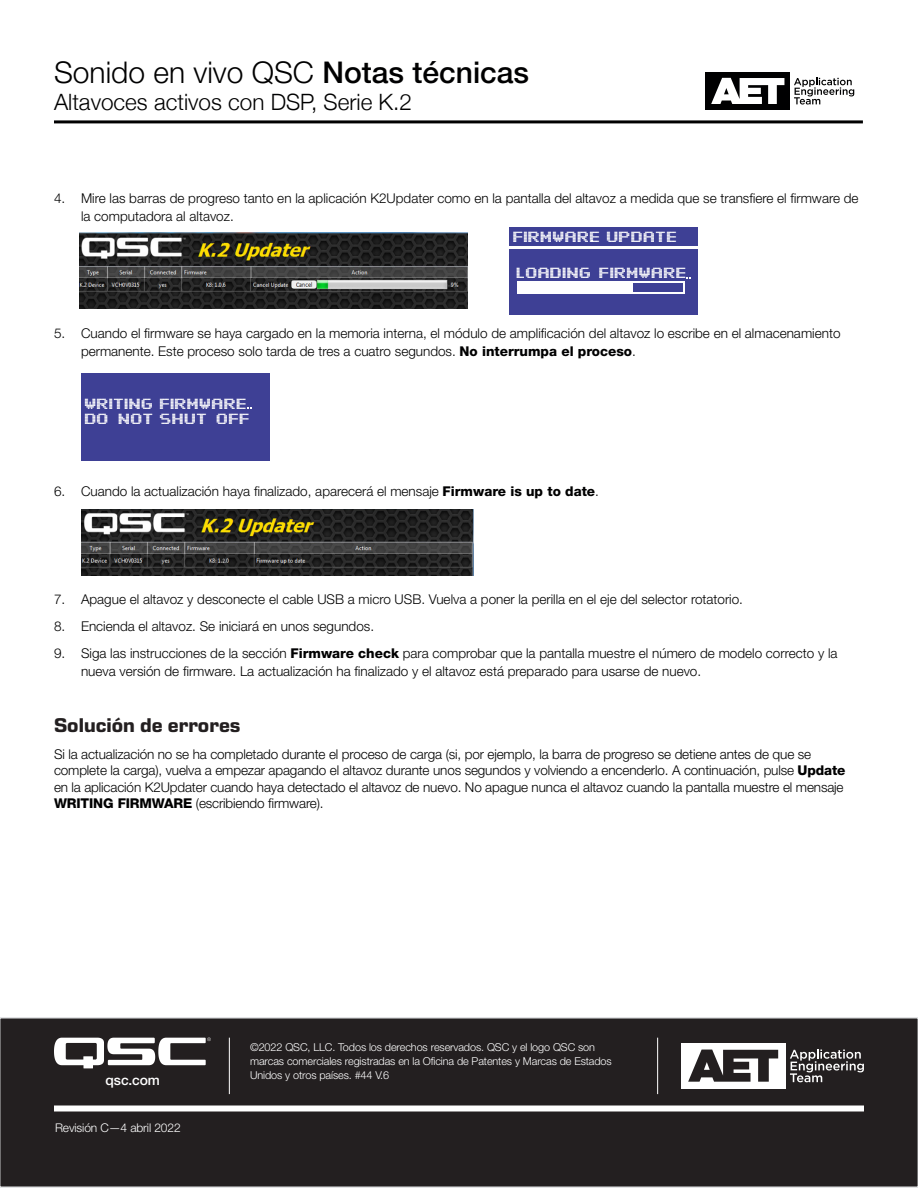
<style>
.page{position:relative;width:918px;height:1188px;background:#fff}
.page>*{position:absolute;margin:0;border:0;box-sizing:border-box;transform-origin:0 0}
.t1{font:300 30px "Helvetica Neue LT Pro";color:#000001}
.t2{font:300 22.5px "Helvetica Neue";color:#000001}
.SubheadSegments{font:700 20.25px "Eurostile Next LT Pro";color:#231f20}
.t3{font:500 13.8px "Helvetica Neue LT Pro";letter-spacing:-.01em;color:#fff}
.Body_text{font:300 13.5px/18px "Helvetica Neue LT Pro";color:#000001}
.t4{font:300 10.8px/13.8px "Helvetica Neue LT Pro";letter-spacing:-.01em;color:#fff}
.t5{font:10.35px/14.9px "QS Cdot";color:#fefefe}
.s1{font-weight:500}
.s2{font-weight:800}
</style>
<div class="page">
<div style="left:0;top:1017px;width:918px;height:171px;background:#231f20"></div>
<div style="left:54px;top:1106px;width:810px;height:6px;background:#fff"></div>
<div style="left:681px;top:1043px;width:104px;height:46px;background:#fff"></div>
<svg style="left:688px;top:1050px;width:90px;height:32px"></svg>
<svg style="left:790px;top:1049px;width:74px;height:33px;background:#5a5757"></svg>
<hr style="left:229px;top:1038px;width:1px;height:56px;background:#fff">
<hr style="left:657px;top:1038px;width:1px;height:56px;background:#fff">
<svg style="left:54px;top:1037px;width:157px;height:31px"></svg>
<hr style="left:54px;top:120px;width:809px;height:3px;background:#000001">
<div style="left:705px;top:72px;width:85px;height:38px;background:#000001"></div>
<svg style="left:711px;top:78px;width:73px;height:26px"></svg>
<svg style="left:794px;top:78px;width:60px;height:27px"></svg>
<img style="left:81px;top:509px;width:393px;height:66px">
<img style="left:80px;top:233px;width:387px;height:75px">
<div style="left:510px;top:227px;width:188px;height:88px;background:#3e4095"></div>
<hr style="left:510px;top:246px;width:188px;height:3px;background:#fefefe">
<svg style="left:517px;top:277px;width:174px;height:16px"></svg>
<div style="left:81px;top:373px;width:189px;height:88px;background:#3e4095"></div>
<h1 class="t1" style="left:54px;top:54px;width:477px">Sonido en vivo QSC <span class="s1">Notas técnicas</span></h1>
<h2 class="t2" style="left:54px;top:88px;width:359px">Altavoces activos con DSP, Serie K.2</h2>
<p class="Body_text" style="left:81px;top:189px;width:779px;text-indent:-27px">4. Mire las barras de progreso tanto en la aplicación K2Updater como en la pantalla del altavoz a medida que se transfiere el firmware de la computadora al altavoz.</p>
<p class="t5" style="left:513px;top:230px;width:164px">F I R M W A R E U P D A T E</p>
<p class="t5" style="left:517px;top:266px;width:170px">L O A D I N G F I R M W A R E</p>
<p class="Body_text" style="left:81px;top:324px;width:761px;text-indent:-27px">5. Cuando el firmware se haya cargado en la memoria interna, el módulo de amplificación del altavoz lo escribe en el almacenamiento permanente. Este proceso solo tarda de tres a cuatro segundos. <span class="s2">No interrumpa el proceso</span>.</p>
<p class="t5" style="left:85px;top:397px;width:166px">W R I T I N G F I R M W A R E<br>D O N O T S H U T O F F</p>
<p class="Body_text" style="left:54px;top:482px;width:546px">6. Cuando la actualización haya finalizado, aparecerá el mensaje <span class="s2">Firmware is up to date</span>.</p>
<p class="Body_text" style="left:54px;top:590px;width:691px">7. Apague el altavoz y desconecte el cable USB a micro USB. Vuelva a poner la perilla en el eje del selector rotatorio.</p>
<p class="Body_text" style="left:54px;top:617px;width:322px">8. Encienda el altavoz. Se iniciará en unos segundos.</p>
<p class="Body_text" style="left:81px;top:644px;width:758px;text-indent:-27px">9. Siga las instrucciones de la sección <span class="s2">Firmware check</span> para comprobar que la pantalla muestre el número de modelo correcto y la nueva versión de firmware. La actualización ha finalizado y el altavoz está preparado para usarse de nuevo.</p>
<p class="SubheadSegments" style="left:54px;top:713px;width:188px">Solución de errores</p>
<p class="Body_text" style="left:54px;top:745px;width:793px;line-height:16.5px">Si la actualización no se ha completado durante el proceso de carga (si, por ejemplo, la barra de progreso se detiene antes de que se complete la carga), vuelva a empezar apagando el altavoz durante unos segundos y volviendo a encenderlo. A continuación, pulse <span class="s2">Update </span>en la aplicación K2Updater cuando haya detectado el altavoz de nuevo. No apague nunca el altavoz cuando la pantalla muestre el mensaje <span class="s2">WRITING FIRMWARE</span> (escribiendo firmware).</p>
<p class="t3" style="left:106px;top:1071px;width:56px">qsc.com</p>
<p class="t4" style="left:250px;top:1040px;width:363px">©2022 QSC, LLC. Todos los derechos reservados. QSC y el logo QSC son marcas comerciales registradas en la Oficina de Patentes y Marcas de Estados<br>Unidos y otros países. #44 V.6</p>
</div>
